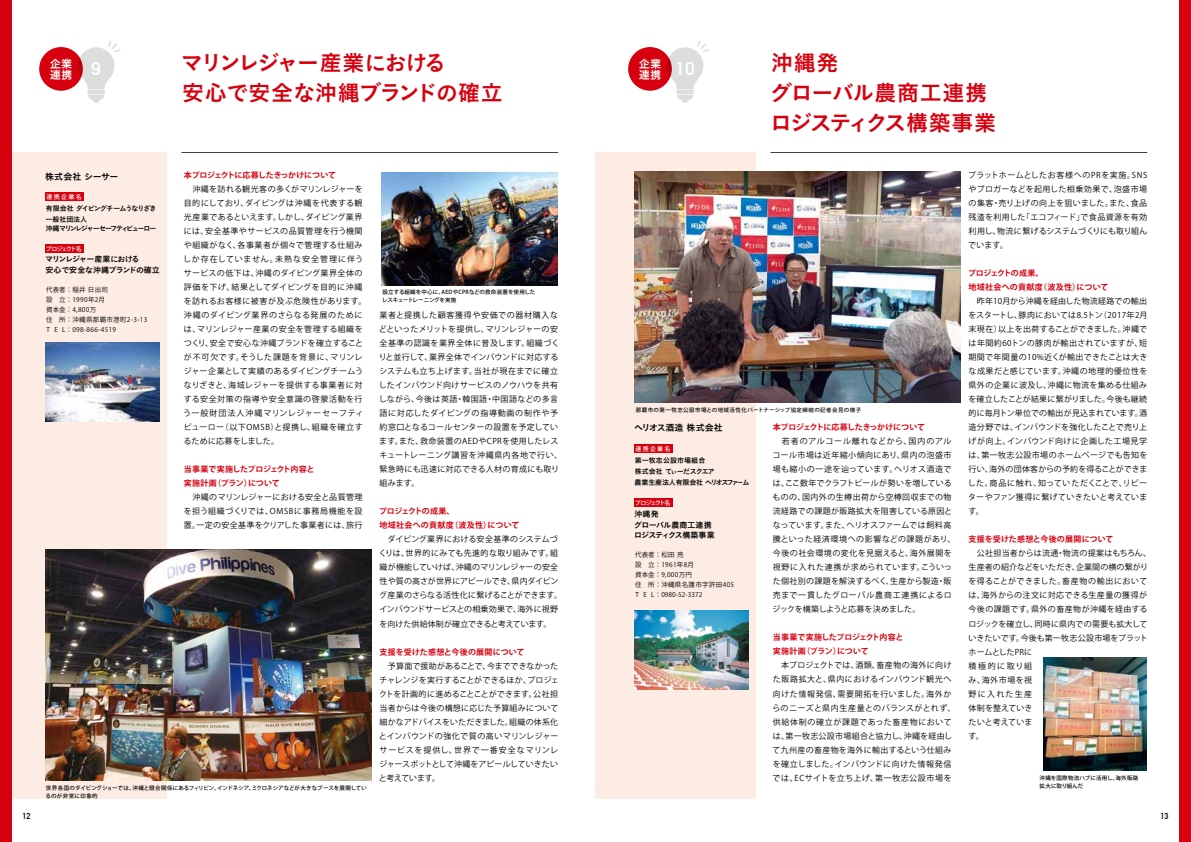
<style>
.page{position:relative;width:1191px;height:842px;background:#fff}
.page>*{position:absolute;margin:0;border:0;box-sizing:border-box;transform-origin:0 0}
.t1{font:22px/30px "Koburina Go Std N W6";letter-spacing:-.025em;color:#d7000f}
.t2{font:700 18.2px "DIN Alternate";color:#fff;scale:1.1 1}
.t3{font:11.2px/11.2px "Koburina Go Std N W6";color:#fff}
.t4{font:9px "Koburina Go Std N W6";letter-spacing:-.015em;color:#000}
.t5{font:700 8.5px "DIN Alternate";color:#000}
.t6{font:8px/14px "Koz Go Pro";letter-spacing:.04em;color:#000}
.t7{font:8px/14px "Koz Go Pro";letter-spacing:.01em;color:#000}
.t8{font:700 8px/14px "Koz Go Pro";letter-spacing:.02em;color:#d7000f}
.t9{font:8px/10.5px "Koburina Go Std N W6";letter-spacing:-.045em;color:#000}
.t10{font:700 7.9px/14px "Koz Go Pro";letter-spacing:-.03em;color:#d7000f}
.t11{font:7px/11px "Koburina Go Std N W6";letter-spacing:-.025em;color:#000}
.t12{font:7px/11px "Koburina Go Std N W6";letter-spacing:-.095em;color:#000}
.t13{font:7px "Koburina Go Std N W6";letter-spacing:-.175em;color:#000}
.t14{font:6.5px/10px "Koz Go Pro";letter-spacing:.05em;color:#000}
.t15{font:500 6px "Koz Go Pro";letter-spacing:-.165em;color:#fff}
.t16{font:500 6px "Koz Go Pro";letter-spacing:-.1em;color:#fff}
.t17{font:500 5.5px/8px "Koz Go Pro";letter-spacing:.03em;color:#000}
.t18{font:500 5.5px/8px "Koz Go Pro";letter-spacing:.01em;color:#000}
.t19{font:500 5.5px "Koz Go Pro";letter-spacing:.08em;color:#000}
</style>
<div class="page">
<div style="left:11px;top:152px;width:156px;height:647px;background:#fcece3"></div>
<div style="left:595px;top:152px;width:161px;height:647px;background:#fcece3"></div>
<div style="left:0;top:0;width:11px;height:842px;background:#d7000f"></div>
<div style="left:1179px;top:0;width:12px;height:842px;background:#d7000f"></div>
<div style="left:45px;top:192px;width:38px;height:9px;background:#d7000f"></div>
<div style="left:45px;top:244px;width:38px;height:8px;background:#d7000f"></div>
<div style="left:39px;top:47px;width:44px;height:44px;background:#d7000f;border-radius:50%"></div>
<hr style="left:181px;top:152px;width:377px;height:1px;background:#000">
<img style="left:45px;top:549px;width:326px;height:231px">
<img style="left:381px;top:172px;width:176px;height:113px">
<img style="left:46px;top:342px;width:113px;height:80px">
<div style="left:87px;top:89px;width:18px;height:5px;background:#dcdddd;border-radius:2px"></div>
<svg style="left:88px;top:95px;width:16px;height:8px"></svg>
<svg style="left:78px;top:40px;width:43px;height:49px"></svg>
<div style="left:634px;top:444px;width:38px;height:8px;background:#d7000f"></div>
<div style="left:634px;top:499px;width:38px;height:8px;background:#d7000f"></div>
<div style="left:628px;top:47px;width:44px;height:44px;background:#d7000f;border-radius:50%"></div>
<hr style="left:770px;top:152px;width:377px;height:1px;background:#000">
<img style="left:634px;top:610px;width:114px;height:80px">
<img style="left:1044px;top:658px;width:102px;height:112px">
<div style="left:676px;top:89px;width:18px;height:5px;background:#dcdddd;border-radius:2px"></div>
<svg style="left:677px;top:95px;width:16px;height:8px"></svg>
<svg style="left:667px;top:40px;width:43px;height:49px"></svg>
<img style="left:634px;top:171px;width:326px;height:231px">
<h3 class="t3" style="left:50px;top:58px;width:24px">企業連携</h3>
<h2 class="t2" style="left:91px;top:55px;width:10px">9</h2>
<h1 class="t1" style="left:181px;top:48px;width:323px">マリンレジャー産業における<br>安心で安全な沖縄ブランドの確立</h1>
<h1 class="t1" style="left:770px;top:48px;width:227px">沖縄発<br>グローバル農商工連携ロジスティクス構築事業</h1>
<h3 class="t3" style="left:639px;top:58px;width:24px">企業連携</h3>
<h2 class="t2" style="left:675px;top:55px;width:19px">10</h2>
<p class="t4" style="left:45px;top:169px;width:75px">株式会社 シーサー</p>
<p class="t12" style="left:46px;top:203px;width:112px">有限会社 ダイビングチームうなりざき一般社団法人</p>
<p class="t13" style="left:46px;top:223px;width:112px">沖縄マリンレジャーセーフティビューロー</p>
<p class="t9" style="left:45px;top:254px;width:116px">マリンレジャー産業における<br>安心で安全な沖縄ブランドの確立</p>
<p class="t14" style="left:46px;top:285px;width:103px">代表者 ： 稲井 日出司<br>設　立 ： 1990年2月<br>資本金 ： 4,800万<br>住　所 ： 沖縄県那覇市港町2-3-13<br>T E L ： 098-866-4519</p>
<p class="t16" style="left:46px;top:193px;width:37px">連携企業名</p>
<p class="t15" style="left:46px;top:244px;width:37px">プロジェクト名</p>
<p class="t10" style="left:184px;top:169px;width:154px">本プロジェクトに応募したきっかけについて</p>
<p class="t6" style="left:183px;top:183px;width:185px">　沖縄を訪れる観光客の多くがマリンレジャーを目的にしており、ダイビングは沖縄を代表する観光産業であるといえます。しかし、ダイビング業界には、安全基準やサービスの品質管理を行う機関や組織がなく、各事業者が個々で管理する仕組みしか存在していません。未熟な安全管理に伴うサービスの低下は、沖縄のダイビング業界全体の評価を下げ、結果としてダイビングを目的に沖縄を訪れるお客様に被害が及ぶ危険性があります。沖縄のダイビング業界のさらなる発展のためには、マリンレジャー産業の安全を管理する組織をつくり、安全で安心な沖縄ブランドを確立することが不可欠です。そうした課題を背景に、マリンレジャー企業として実績のあるダイビングチームうなりざきと、海域レジャーを提供する事業者に対する安全対策の指導や安全意識の啓蒙活動を行う一般財団法人沖縄マリンレジャーセーフティビューロー（以下OMSB）と提携し、組織を確立するために応募をしました。</p>
<p class="t10" style="left:184px;top:463px;width:132px">当事業で実施したプロジェクト内容と実施計画（プラン）について</p>
<p class="t6" style="left:184px;top:491px;width:180px;text-align:justify">　沖縄のマリンレジャーにおける安全と品質管理を担う組織づくりでは、OMSBに事務局機能を設置。一定の安全基準をクリアした事業者には、旅行</p>
<p class="t18" style="left:45px;top:784px;width:323px">世界各国のダイビングショーでは、沖縄と競合関係にあるフィリピン、インドネシア、ミクロネシアなどが大きなブースを展開しているのが非常に印象的</p>
<p class="t17" style="left:382px;top:289px;width:155px">設立する組織を中心に、AEDやCPRなどの救命装置を使用したレスキュートレーニングを実施</p>
<p class="t6" style="left:379px;top:309px;width:185px">業者と提携した顧客獲得や安価での器材購入などといったメリットを提供し、マリンレジャーの安全基準の認識を業界全体に普及します。組織づくりと並行して、業界全体でインバウンドに対応するシステムも立ち上げます。当社が現在までに確立したインバウンド向けサービスのノウハウを共有しながら、今後は英語・韓国語・中国語などの多言語に対応したダイビングの指導動画の制作や予約窓口となるコールセンターの設置を予定しています。また、救命装置のAEDやCPRを使用したレスキュートレーニング講習を沖縄県内各地で行い、緊急時にも迅速に対応できる人材の育成にも取り組みます。</p>
<p class="t8" style="left:379px;top:505px;width:142px">プロジェクトの成果、<br>地域社会への貢献度（波及性）について</p>
<p class="t7" style="left:379px;top:533px;width:185px">　ダイビング業界における安全基準のシステムづくりは、世界的にみても先進的な取り組みです。組織が機能していけば、沖縄のマリンレジャーの安全性や質の高さが世界にアピールでき、県内ダイビング産業のさらなる活性化に繋げることができます。インバウンドサービスとの相乗効果で、海外に視野を向けた供給体制が確立できると考えています。</p>
<p class="t8" style="left:379px;top:645px;width:146px">支援を受けた感想と今後の展開について</p>
<p class="t6" style="left:379px;top:659px;width:181px;text-align:justify">　予算面で援助があることで、今までできなかったチャレンジを実行することができるほか、プロジェクトを計画的に進めることことができます。公社担当者からは今後の構想に応じた予算組みについて細かなアドバイスをいただきました。組織の体系化とインバウンドの強化で質の高いマリンレジャーサービスを提供し、世界で一番安全なマリンレジャースポットとして沖縄をアピールしていきたいと考えています。</p>
<p class="t19" style="left:636px;top:406px;width:227px">那覇市の第一牧志公設市場との地域活性化パートナーシップ協定締結の記者会見の様子</p>
<p class="t4" style="left:634px;top:421px;width:90px">ヘリオス酒造 株式会社</p>
<p class="t11" style="left:634px;top:455px;width:116px">第一牧志公設市場組合<br>株式会社 てぃーだスクエア<br>農業生産法人有限会社 ヘリオスファーム</p>
<p class="t9" style="left:634px;top:509px;width:82px">沖縄発<br>グローバル農商工連携ロジスティクス構築事業</p>
<p class="t14" style="left:635px;top:550px;width:101px">代表者 ： 松田 亮<br>設　立 ： 1961年8月<br>資本金 ： 9,000万円<br>住　所 ： 沖縄県名護市字許田405<br>T E L ： 0980-52-3372</p>
<p class="t16" style="left:635px;top:445px;width:37px">連携企業名</p>
<p class="t15" style="left:635px;top:499px;width:37px">プロジェクト名</p>
<p class="t10" style="left:773px;top:421px;width:154px">本プロジェクトに応募したきっかけについて</p>
<p class="t6" style="left:772px;top:435px;width:184px">　若者のアルコール離れなどから、国内のアルコール市場は近年縮小傾向にあり、県内の泡盛市場も縮小の一途を辿っています。ヘリオス酒造では、ここ数年でクラフトビールが勢いを増しているものの、国内外の生樽出荷から空樽回収までの物流経路での課題が販路拡大を阻害している原因となっています。また、ヘリオスファームでは飼料高騰といった経済環境への影響などの課題があり、今後の社会環境の変化を見据えると、海外展開を視野に入れた連携が求められています。こういった個社別の課題を解決するべく、生産から製造・販売まで一貫したグローバル農商工連携によるロジックを構築しようと応募を決めました。</p>
<p class="t10" style="left:773px;top:631px;width:132px">当事業で実施したプロジェクト内容と実施計画（プラン）について</p>
<p class="t6" style="left:772px;top:659px;width:184px">　本プロジェクトでは、酒類、畜産物の海外に向けた販路拡大と、県内におけるインバウンド観光へ向けた情報発信、需要開拓を行いました。海外からのニーズと県内生産量とのバランスがとれず、供給体制の確立が課題であった畜産物においては、第一牧志公設市場組合と協力し、沖縄を経由して九州産の畜産物を海外に輸出するという仕組みを確立しました。インバウンドに向けた情報発信では、ECサイトを立ち上げ、第一牧志公設市場を</p>
<p class="t6" style="left:968px;top:169px;width:181px;text-align:justify">プラットホームとしたお客様へのPRを実施。SNSやブロガーなどを起用した相乗効果で、泡盛市場の集客・売り上げの向上を狙いました。また、食品残渣を利用した「エコフィード」で食品資源を有効利用し、物流に繋げるシステムづくりにも取り組んでいます。</p>
<p class="t8" style="left:968px;top:267px;width:142px">プロジェクトの成果、<br>地域社会への貢献度（波及性）について</p>
<p class="t6" style="left:967px;top:295px;width:181px;text-align:justify">　昨年10月から沖縄を経由した物流経路での輸出をスタートし、豚肉においては8.5トン（2017年2月末現在）以上を出荷することができました。沖縄では年間約60トンの豚肉が輸出されていますが、短期間で年間量の10%近くが輸出できたことは大きな成果だと感じています。沖縄の地理的優位性を県外の企業に波及し、沖縄に物流を集める仕組みを確立したことが結果に繋がりました。今後も継続的に毎月トン単位での輸出が見込まれています。酒造分野では、インバウンドを強化したことで売り上げが向上。インバウンド向けに企画した工場見学は、第一牧志公設市場のホームページでも告知を行い、海外の団体客からの予約を得ることができました。商品に触れ、知っていただくことで、リピーターやファン獲得に繋げていきたいと考えています。</p>
<p class="t8" style="left:968px;top:533px;width:146px">支援を受けた感想と今後の展開について</p>
<p class="t6" style="left:968px;top:547px;width:184px">　公社担当者からは流通・物流の提案はもちろん、生産者の紹介などをいただき、企業間の横の繋がりを得ることができました。畜産物の輸出においては、海外からの注文に対応できる生産量の獲得が今後の課題です。県外の畜産物が沖縄を経由するロジックを確立し、同時に県内での需要も拡大していきたいです。今後も第一牧志公設市場をプラットホームとしたPRに<br>積極的に取り組<br>み、海外市場を視<br>野に入れた生産<br>体制を整えていき<br>たいと考えていま<br>す。</p>
<p class="t17" style="left:1039px;top:774px;width:100px">沖縄を国際物流ハブに活用し、海外販路拡大に取り組んだ</p>
<p class="t5" style="left:22px;top:810px;width:10px">12</p>
<p class="t5" style="left:1160px;top:810px;width:10px">13</p>
</div>
